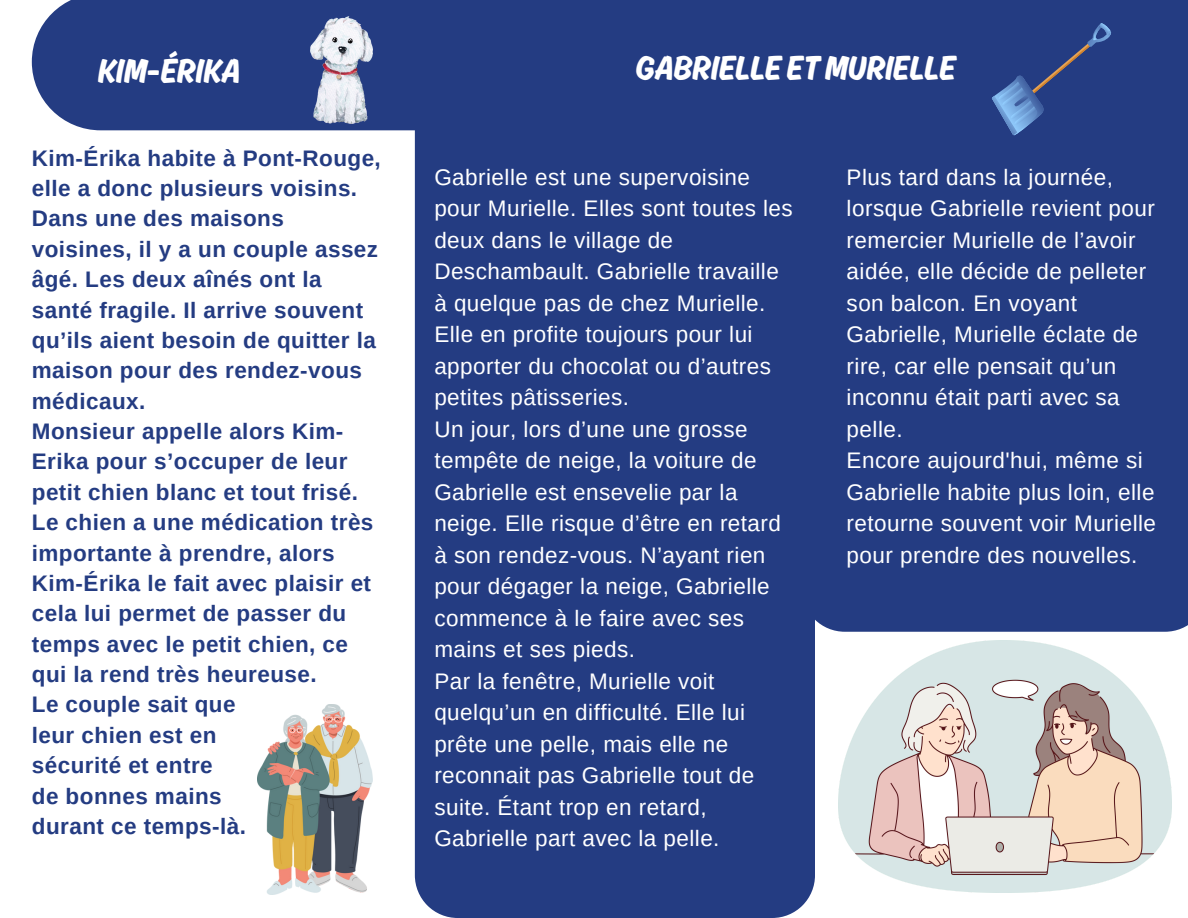
<style>
.page{position:relative;width:1188px;height:918px;background:#fff}
.page>*{position:absolute;margin:0;border:0;box-sizing:border-box;transform-origin:0 0}
.t1{font:36px "Ahkio";color:#fff}
.t2{font:22.5px/31.5px "Arimo";letter-spacing:.02em;color:#fff}
.t3{font:700 22.5px/30.3px "Arimo";letter-spacing:.02em;color:#243c82}
</style>
<div class="page">
<div style="left:815px;top:130px;width:373px;height:502px;background:#243c82"></div>
<div style="left:415px;top:130px;width:400px;height:788px;background:#243c82"></div>
<div style="left:32px;top:0;width:1156px;height:130px;background:#243c82"></div>
<svg style="left:982px;top:20px;width:132px;height:123px;background:#2f488a"></svg>
<img style="left:311px;top:17px;width:61px;height:107px">
<img style="left:258px;top:705px;width:115px;height:190px">
<img style="left:838px;top:641px;width:333px;height:252px">
<p class="t1" style="left:98px;top:49px;width:144px">KIM-ÉRIKA</p>
<h1 class="t1" style="left:636px;top:46px;width:322px">GABRIELLE ETMURIELLE</h1>
<p class="t3" style="left:32px;top:143px;width:351px">Kim-Érika habite à Pont-Rouge, elle a donc plusieurs voisins.<br>Dans une des maisons voisines, il y a un couple assez âgé. Les deux aînés ont la santé fragile. Il arrive souvent qu’ils aient besoin de quitter la maison pour des rendez-vous médicaux.<br>Monsieur appelle alors Kim-<br>Erika pour s’occuper de leur petit chien blanc et tout frisé.<br>Le chien a une médication très importante à prendre, alors<br>Kim-Érika le fait avec plaisir et cela lui permet de passer du temps avec le petit chien, ce qui la rend très heureuse.<br>Le couple sait que<br>leur chien est en<br>sécurité et entre<br>de bonnes mains<br>durant ce temps-là.</p>
<p class="t2" style="left:434px;top:161px;width:360px">Gabrielle est une supervoisine pour Murielle. Elles sont toutes les deux dans le village de<br>Deschambault. Gabrielle travaille à quelque pas de chez Murielle.<br>Elle en profite toujours pour lui apporter du chocolat ou d’autres petites pâtisseries.</p>
<p class="t2" style="left:434px;top:413px;width:348px">Un jour, lors d’une une grosse tempête de neige, la voiture de<br>Gabrielle est ensevelie par la neige. Elle risque d’être en retard à son rendez-vous. N’ayant rien pour dégager la neige, Gabrielle commence à le faire avec ses mains et ses pieds.</p>
<p class="t2" style="left:434px;top:665px;width:321px">Par la fenêtre, Murielle voit quelqu’un en difficulté. Elle lui prête une pelle, mais elle ne reconnait pas Gabrielle tout de suite. Étant trop en retard,<br>Gabrielle part avec la pelle.</p>
<h2 class="t2" style="left:847px;top:161px;width:310px">Plus tard dans la journée, lorsque Gabrielle revient pour remercier Murielle de l’avoir aidée, elle décide de pelleter son balcon. En voyant<br>Gabrielle, Murielle éclate de rire, car elle pensait qu’un inconnu était parti avec sa pelle.</h2>
<p class="t2" style="left:847px;top:445px;width:311px">Encore aujourd'hui, même si<br>Gabrielle habite plus loin, elle retourne souvent voir Murielle pour prendre des nouvelles.</p>
</div>
